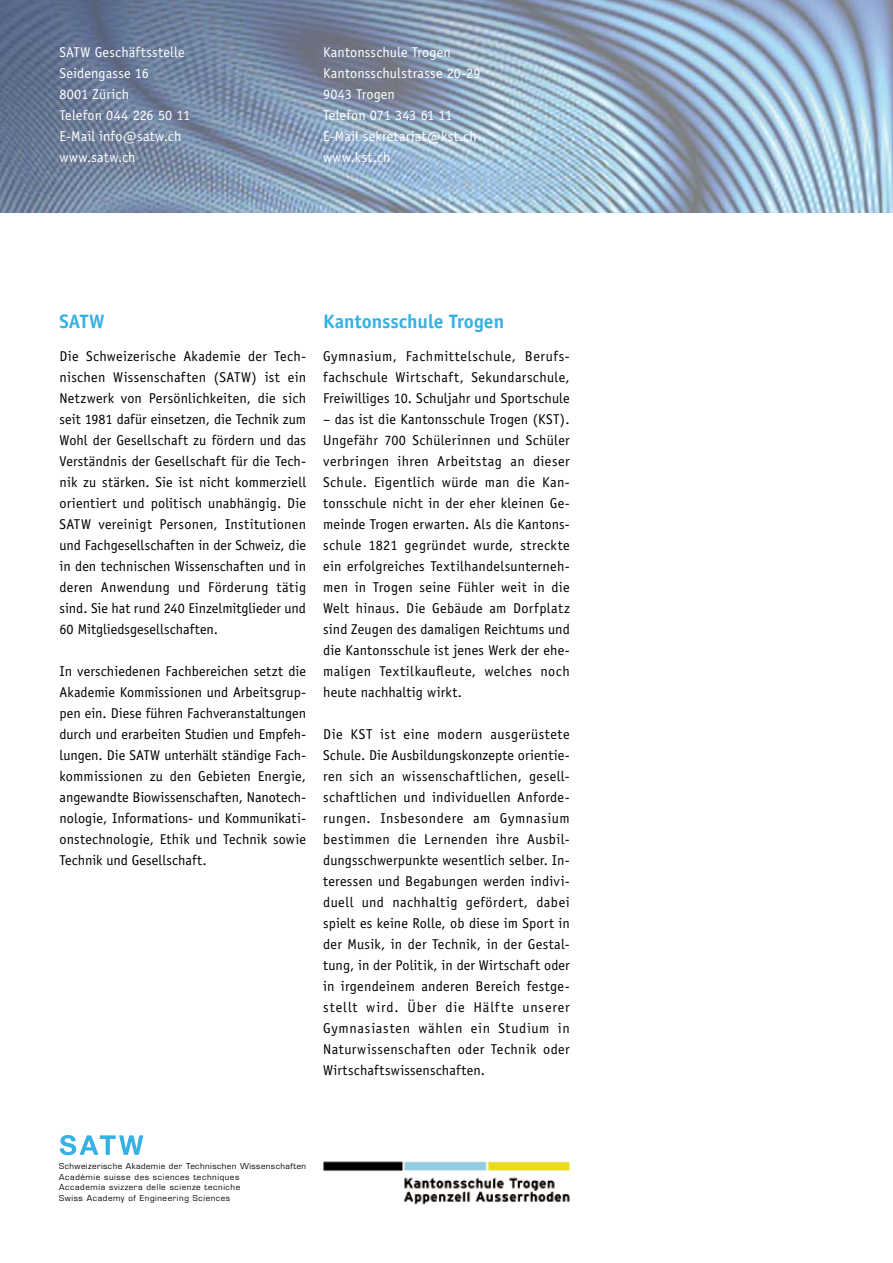
<style>
.page{position:relative;width:893px;height:1263px;background:#fff}
.page>*{position:absolute;margin:0;border:0;box-sizing:border-box;transform-origin:0 0}
.t1{font:700 19.5px "Officina Sans";color:#36b1e3}
.t2{font:19.5px "Officina Sans";letter-spacing:.025em;color:#fff}
.t3{font:14.25px/21px "Officina Sans";letter-spacing:.01em;color:#000;text-align:justify}
.t4{font:14.25px/21px "Officina Sans";letter-spacing:.01em;color:#fff}
.t5{font:7.95px/10.5px "Eurostile";letter-spacing:.075em;color:#000}
</style>
<div class="page">
<img style="left:0;top:0;width:893px;height:213px">
<svg style="left:60px;top:1135px;width:83px;height:20px"></svg>
<img style="left:323px;top:1161px;width:247px;height:44px">
<p class="t4" style="left:60px;top:41px;width:132px">SATW Geschäftsstelle<br>Seidengasse 16<br>8001 Zürich<br>Telefon 044 226 50 11<br>E-Mail info@satw.ch www.satw.ch</p>
<p class="t4" style="left:323px;top:41px;width:159px">Kantonsschule Trogen<br>Kantonsschulstrasse 20-29<br>9043 Trogen<br>Telefon 071 343 61 11<br>E-Mail sekretariat@kst.ch www.kst.ch</p>
<h1 class="t2" style="left:60px;top:144px;width:60px">Module</h1>
<h1 class="t1" style="left:60px;top:309px;width:47px">SATW</h1>
<p class="t3" style="left:60px;top:345px;width:248px">Die Schweizerische Akademie der Tech&shy;nischen Wissenschaften (SATW) ist ein Netzwerk von Persönlichkeiten, die sich seit 1981 dafür einsetzen, die Technik zum Wohl der Gesellschaft zu fördern und das Verständnis der Gesellschaft für die Tech&shy;nik zu stärken. Sie ist nicht kommerziell orientiert und politisch unabhängig. Die SATW vereinigt Personen, Institutionen und Fachgesellschaften in der Schweiz, die in den technischen Wissenschaften und in deren Anwendung und Förderung tätig sind. Sie hat rund 240 Einzelmitglieder und 60 Mitgliedsgesellschaften.</p>
<p class="t3" style="left:60px;top:660px;width:248px">In verschiedenen Fachbereichen setzt die Akademie Kommissionen und Arbeitsgrup&shy;pen ein. Diese führen Fachveranstaltungen durch und erarbeiten Studien und Empfeh&shy;lungen. Die SATW unterhält ständige Fach&shy;kommissionen zu den Gebieten Energie, angewandte Biowissenschaften, Nanotech&shy;nologie, Informations- und Kommunikati&shy;onstechnologie, Ethik und Technik sowie Technik und Gesellschaft.</p>
<h1 class="t1" style="left:323px;top:309px;width:182px">Kantonsschule Trogen</h1>
<p class="t3" style="left:323px;top:345px;width:248px">Gymnasium, Fachmittelschule, Berufs&shy;fachschule Wirtschaft, Sekundarschule, Freiwilliges 10. Schuljahr und Sportschule</p>
<p class="t3" style="left:323px;top:408px;width:248px">– das ist die Kantonsschule Trogen (KST).<br>Ungefähr 700 Schülerinnen und Schüler verbringen ihren Arbeitstag an dieser Schule. Eigentlich würde man die Kan&shy;tonsschule nicht in der eher kleinen Ge&shy;meinde Trogen erwarten. Als die Kantons&shy;schule 1821 gegründet wurde, streckte ein erfolgreiches Textilhandelsunterneh&shy;men in Trogen seine Fühler weit in die Welt hinaus. Die Gebäude am Dorfplatz sind Zeugen des damaligen Reichtums und die Kantonsschule ist jenes Werk der ehe&shy;maligen Textilkaufleute, welches noch heute nachhaltig wirkt.</p>
<p class="t3" style="left:323px;top:723px;width:248px">Die KST ist eine modern ausgerüstete Schule. Die Ausbildungskonzepte orientie&shy;ren sich an wissenschaftlichen, gesell&shy;schaftlichen und individuellen Anforde&shy;rungen. Insbesondere am Gymnasium bestimmen die Lernenden ihre Ausbil&shy;dungsschwerpunkte wesentlich selber. In&shy;teressen und Begabungen werden indivi&shy;duell und nachhaltig gefördert, dabei spielt es keine Rolle, ob diese im Sport in der Musik, in der Technik, in der Gestal&shy;tung, in der Politik, in der Wirtschaft oder in irgendeinem anderen Bereich festge&shy;stellt wird. Über die Hälfte unserer Gymnasiasten wählen ein Studium in Naturwissenschaften oder Technik oder Wirtschaftswissenschaften.</p>
<p class="t5" style="left:59px;top:1161px;width:248px">Schweizerische Akademie der Technischen Wissenschaften Académie suisse des sciences techniques<br>Accademia svizzera delle scienze tecniche<br>Swiss Academy of Engineering Sciences</p>
</div>
